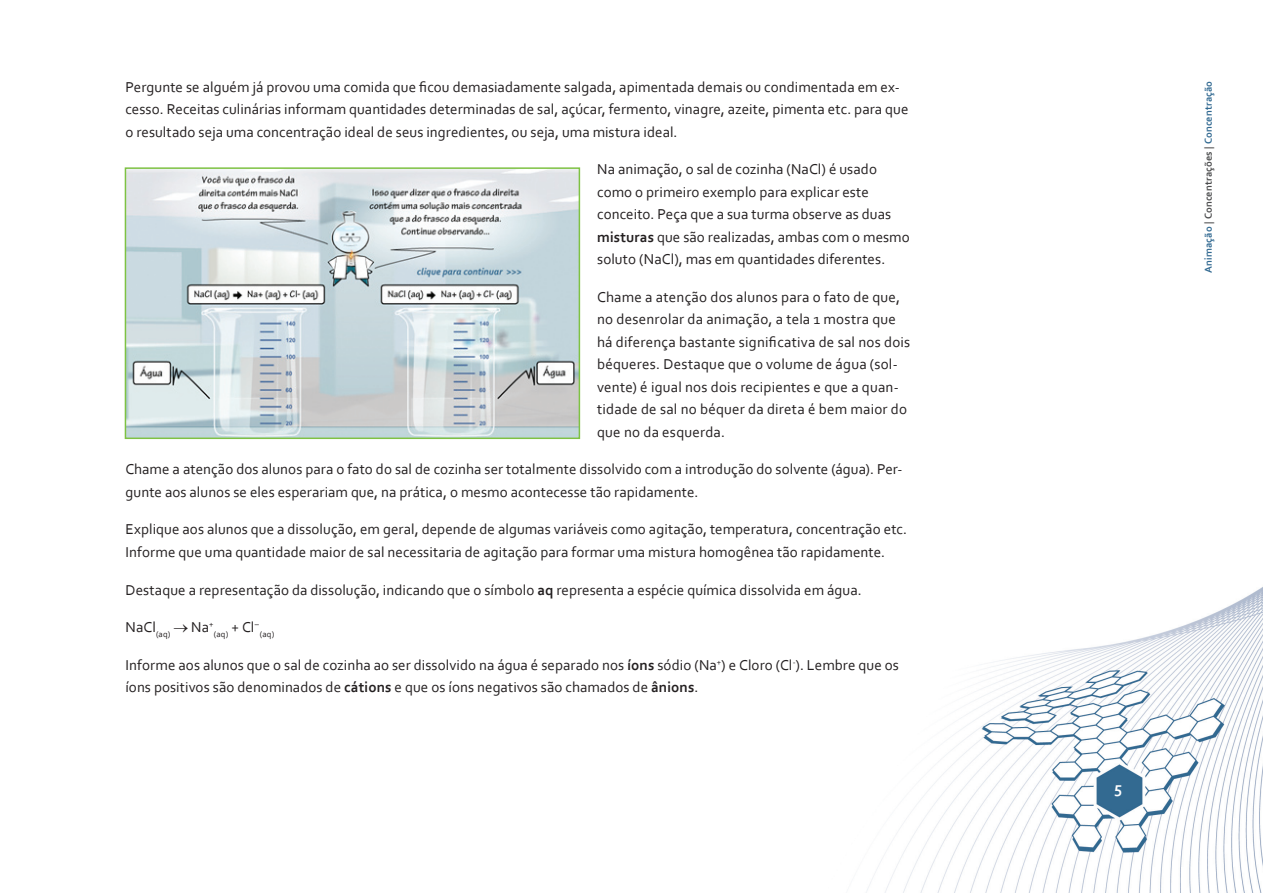
<style>
.page{position:relative;width:1263px;height:893px;background:#fff}
.page>*{position:absolute;margin:0;border:0;box-sizing:border-box;transform-origin:0 0}
.t1{font:700 16.5px "Corbel";color:#fff}
.t2{font:15px/22.5px "Corbel";letter-spacing:.005em;color:#231f20}
.t3{font:700 10.5px "Corbel";letter-spacing:.01em;color:#316991}
.t4{font:8.7px "Corbel";color:#231f20}
.s1{font-weight:700}
.s2{color:#4b4c4d}
</style>
<div class="page">
<img style="left:866px;top:587px;width:397px;height:306px">
<img style="left:128px;top:170px;width:449px;height:266px">
<div style="left:125px;top:167px;width:455px;height:272px;border:2px solid #7ec243"></div>
<p class="t2" style="left:125px;top:75px;width:785px">Pergunte se alguém já provou uma comida que ficou demasiadamente salgada, apimentada demais ou condimentada em ex&shy;cesso. Receitas culinárias informam quantidades determinadas de sal, açúcar, fermento, vinagre, azeite, pimenta etc. para que o resultado seja uma concentração ideal de seus ingredientes, ou seja, uma mistura ideal.</p>
<p class="t2" style="left:597px;top:158px;width:314px">Na animação, o sal de cozinha (NaCl) é usado como o primeiro exemplo para explicar este conceito. Peça que a sua turma observe as duas <span class="s1">misturas</span> que são realizadas, ambas com o mesmo soluto (NaCl), mas em quantidades diferentes.</p>
<p class="t2" style="left:597px;top:285px;width:315px">Chame a atenção dos alunos para o fato de que, no desenrolar da animação, a tela 1 mostra que há diferença bastante significativa de sal nos dois béqueres. Destaque que o volume de água (sol&shy;vente) é igual nos dois recipientes e que a quan&shy;tidade de sal no béquer da direta é bem maior do que no da esquerda.</p>
<p class="t2" style="left:125px;top:458px;width:778px">Chame a atenção dos alunos para o fato do sal de cozinha ser totalmente dissolvido com a introdução do solvente (água). Per&shy;gunte aos alunos se eles esperariam que, na prática, o mesmo acontecesse tão rapidamente.</p>
<p class="t2" style="left:125px;top:518px;width:783px">Explique aos alunos que a dissolução, em geral, depende de algumas variáveis como agitação, temperatura, concentração etc.<br>Informe que uma quantidade maior de sal necessitaria de agitação para formar uma mistura homogênea tão rapidamente.</p>
<p class="t2" style="left:125px;top:578px;width:738px">Destaque a representação da dissolução, indicando que o símbolo <span class="s1">aq</span> representa a espécie química dissolvida em água.</p>
<p class="t2" style="left:125px;top:615px;width:90px">NaCl<sub>(aq)</sub> → Na<sup>+</sup></p>
<p class="t4" style="left:214px;top:629px;width:62px">(aq) <sup>+</sup> <sup>Cl</sup>–(aq)</p>
<p class="t2" style="left:125px;top:653px;width:775px">Informe aos alunos que o sal de cozinha ao ser dissolvido na água é separado nos <span class="s1">íons</span> sódio (Na<sup>+</sup>) e Cloro (Cl<sup>-</sup>). Lembre que os íons positivos são denominados de <span class="s1">cátions</span> e que os íons negativos são chamados de <span class="s1">ânions</span>.</p>
<p class="t3" style="left:1202px;top:273px;width:194px;rotate:-90deg">Animação <span class="s2">| Concentrações |</span> Concentração</p>
<p class="t1" style="left:1114px;top:777px;width:10px">5</p>
</div>
